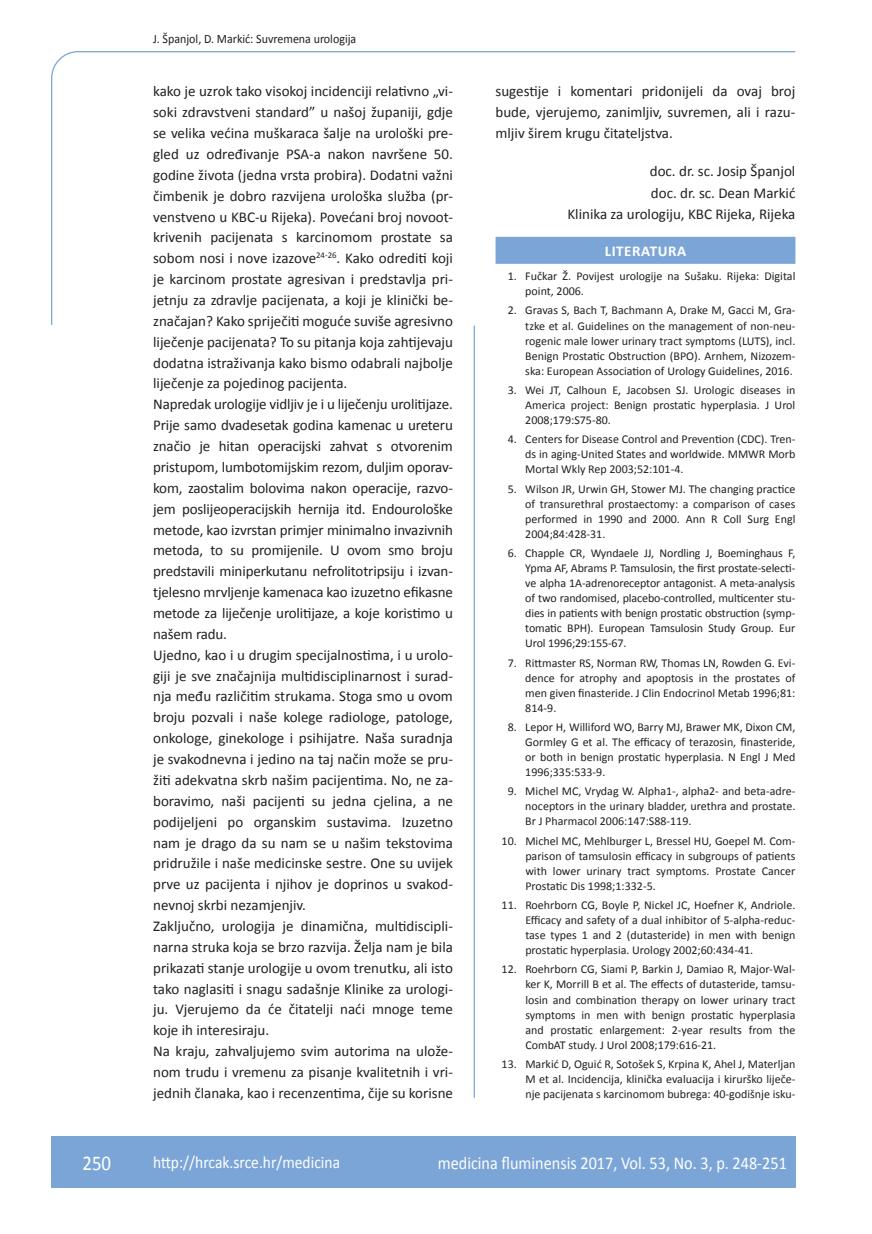
<style>
.page{position:relative;width:872px;height:1234px;background:#fff}
.page>*{position:absolute;margin:0;border:0;box-sizing:border-box;transform-origin:0 0}
.t1{font:21px "Calibri";color:#fff;scale:.9 1}
.t2{font:18px "Calibri";color:#fff;scale:.9 1}
.t3{font:17.25px "Calibri";color:#fff;scale:.9 1}
.t4{font:15px/20.9px "Calibri";color:#231f20}
.t5{font:700 15px "Calibri";letter-spacing:.04em;color:#fff}
.t6{font:12.75px "Calibri";color:#231f20;scale:.94 1}
.t7{font:12px/15px "Calibri";color:#231f20;text-align:justify}
</style>
<div class="page">
<svg style="left:51px;top:51px;width:745px;height:274px"></svg>
<hr style="left:473px;top:325px;width:2px;height:772px;background:#7ca5d7">
<div style="left:51px;top:1135px;width:744px;height:51px;background:#7ca5d7"></div>
<div style="left:495px;top:237px;width:300px;height:27px;background:#7ca5d7"></div>
<p class="t6" style="left:153px;top:30px;width:218px">J. Španjol, D. Markić: Suvremena urologija</p>
<p class="t4" style="left:153px;top:80px;width:301px">kako je uzrok tako visokoj incidenciji relativno „vi&shy;soki zdravstveni standard” u našoj županiji, gdje se velika većina muškaraca šalje na urološki pre&shy;gled uz određivanje PSA-a nakon navršene 50. godine života (jedna vrsta probira). Dodatni važni čimbenik je dobro razvijena urološka služba (pr&shy;venstveno u KBC-u Rijeka). Povećani broj novoot&shy;krivenih pacijenata s karcinomom prostate sa sobom nosi i nove izazove<sup>24-26</sup>. Kako odrediti koji je karcinom prostate agresivan i predstavlja pri&shy;jetnju za zdravlje pacijenata, a koji je klinički be&shy;značajan? Kako spriječiti moguće suviše agresivno liječenje pacijenata? To su pitanja koja zahtijevaju dodatna istraživanja kako bismo odabrali najbolje liječenje za pojedinog pacijenta.<br>Napredak urologije vidljiv je i u liječenju urolitijaze.<br>Prije samo dvadesetak godina kamenac u ureteru značio je hitan operacijski zahvat s otvorenim pristupom, lumbotomijskim rezom, duljim oporav&shy;kom, zaostalim bolovima nakon operacije, razvo&shy;jem poslijeoperacijskih hernija itd. Endourološke metode, kao izvrstan primjer minimalno invazivnih metoda, to su promijenile. U ovom smo broju predstavili miniperkutanu nefrolitotripsiju i izvan&shy;tjelesno mrvljenje kamenaca kao izuzetno efikasne metode za liječenje urolitijaze, a koje koristimo u našem radu.<br>Ujedno, kao i u drugim specijalnostima, i u urolo&shy;giji je sve značajnija multidisciplinarnost i surad&shy;nja među različitim strukama. Stoga smo u ovom broju pozvali i naše kolege radiologe, patologe, onkologe, ginekologe i psihijatre. Naša suradnja je svakodnevna i jedino na taj način može se pru&shy;žiti adekvatna skrb našim pacijentima. No, ne za&shy;boravimo, naši pacijenti su jedna cjelina, a ne podijeljeni po organskim sustavima. Izuzetno nam je drago da su nam se u našim tekstovima pridružile i naše medicinske sestre. One su uvijek prve uz pacijenta i njihov je doprinos u svakod&shy;nevnoj skrbi nezamjenjiv.<br>Zaključno, urologija je dinamična, multidiscipli&shy;narna struka koja se brzo razvija. Želja nam je bila prikazati stanje urologije u ovom trenutku, ali isto tako naglasiti i snagu sadašnje Klinike za urologi&shy;ju. Vjerujemo da će čitatelji naći mnoge teme koje ih interesiraju.<br>Na kraju, zahvaljujemo svim autorima na ulože&shy;nom trudu i vremenu za pisanje kvalitetnih i vri&shy;jednih članaka, kao i recenzentima, čije su korisne</p>
<p class="t4" style="left:495px;top:80px;width:301px;text-align:justify">sugestije i komentari pridonijeli da ovaj broj bude, vjerujemo, zanimljiv, suvremen, ali i razu&shy;mljiv širem krugu čitateljstva.</p>
<p class="t4" style="left:567px;top:160px;width:229px;text-align:right">doc. dr. sc. Josip Španjol<br>doc. dr. sc. Dean Markić<br>Klinika za urologiju, KBC Rijeka, Rijeka</p>
<p class="t5" style="left:604px;top:241px;width:83px">LITERATURA</p>
<p class="t7" style="left:525px;top:268px;width:271px;text-indent:-18px">1. Fučkar Ž. Povijest urologije na Sušaku. Rijeka: Digital point, 2006.</p>
<p class="t7" style="left:525px;top:302px;width:272px;text-indent:-18px">2. Gravas S, Bach T, Bachmann A, Drake M, Gacci M, Gra&shy;tzke et al. Guidelines on the management of non-neu&shy;rogenic male lower urinary tract symptoms (LUTS), incl.<br>Benign Prostatic Obstruction (BPO). Arnhem, Nizozem&shy;ska: European Association of Urology Guidelines, 2016.</p>
<p class="t7" style="left:525px;top:382px;width:271px;text-indent:-18px">3. Wei JT, Calhoun E, Jacobsen SJ. Urologic diseases in America project: Benign prostatic hyperplasia. J Urol 2008;179:S75-80.</p>
<p class="t7" style="left:525px;top:431px;width:272px;text-indent:-18px">4. Centers for Disease Control and Prevention (CDC). Tren&shy;ds in aging-United States and worldwide. MMWR Morb Mortal Wkly Rep 2003;52:101-4.</p>
<p class="t7" style="left:525px;top:480px;width:272px;text-indent:-18px">5. Wilson JR, Urwin GH, Stower MJ. The changing practice of transurethral prostaectomy: a comparison of cases performed in 1990 and 2000. Ann R Coll Surg Engl 2004;84:428-31.</p>
<p class="t7" style="left:525px;top:545px;width:271px;text-indent:-18px">6. Chapple CR, Wyndaele JJ, Nordling J, Boeminghaus F, Ypma AF, Abrams P. Tamsulosin, the first prostate-selecti&shy;ve alpha 1A-adrenoreceptor antagonist. A meta-analysis of two randomised, placebo-controlled, multicenter stu&shy;dies in patients with benign prostatic obstruction (symp&shy;tomatic BPH). European Tamsulosin Study Group. Eur Urol 1996;29:155-67.</p>
<p class="t7" style="left:525px;top:654px;width:272px;text-indent:-18px">7. Rittmaster RS, Norman RW, Thomas LN, Rowden G. Evi&shy;dence for atrophy and apoptosis in the prostates of men given finasteride. J Clin Endocrinol Metab 1996;81:<br>814-9.</p>
<p class="t7" style="left:525px;top:718px;width:272px;text-indent:-18px">8. Lepor H, Williford WO, Barry MJ, Brawer MK, Dixon CM, Gormley G et al. The efficacy of terazosin, finasteride, or both in benign prostatic hyperplasia. N Engl J Med 1996;335:533-9.</p>
<p class="t7" style="left:525px;top:783px;width:271px;text-indent:-18px">9. Michel MC, Vrydag W. Alpha1-, alpha2- and beta-adre&shy;noceptors in the urinary bladder, urethra and prostate.<br>Br J Pharmacol 2006:147:S88-119.</p>
<p class="t7" style="left:525px;top:832px;width:272px;text-indent:-24px">10. Michel MC, Mehlburger L, Bressel HU, Goepel M. Com&shy;parison of tamsulosin efficacy in subgroups of patients with lower urinary tract symptoms. Prostate Cancer Prostatic Dis 1998;1:332-5.</p>
<p class="t7" style="left:525px;top:896px;width:271px;text-indent:-24px">11. Roehrborn CG, Boyle P, Nickel JC, Hoefner K, Andriole.<br>Efficacy and safety of a dual inhibitor of 5-alpha-reduc&shy;tase types 1 and 2 (dutasteride) in men with benign prostatic hyperplasia. Urology 2002;60:434-41.</p>
<p class="t7" style="left:525px;top:961px;width:272px;text-indent:-24px">12. Roehrborn CG, Siami P, Barkin J, Damiao R, Major-Wal&shy;ker K, Morrill B et al. The effects of dutasteride, tamsu&shy;losin and combination therapy on lower urinary tract symptoms in men with benign prostatic hyperplasia and prostatic enlargement: 2-year results from the CombAT study. J Urol 2008;179:616-21.</p>
<p class="t7" style="left:525px;top:1055px;width:272px;text-indent:-24px">13. Markić D, Oguić R, Sotošek S, Krpina K, Ahel J, Materljan M et al. Incidencija, klinička evaluacija i kirurško liječe&shy;nje pacijenata s karcinomom bubrega: 40-godišnje isku-</p>
<h1 class="t1" style="left:82px;top:1149px;width:33px">250</h1>
<p class="t3" style="left:153px;top:1150px;width:209px">http://hrcak.srce.hr/medicina</p>
<p class="t2" style="left:438px;top:1151px;width:389px">medicina fluminensis 2017, Vol. 53, No. 3, p. 248-251</p>
</div>
